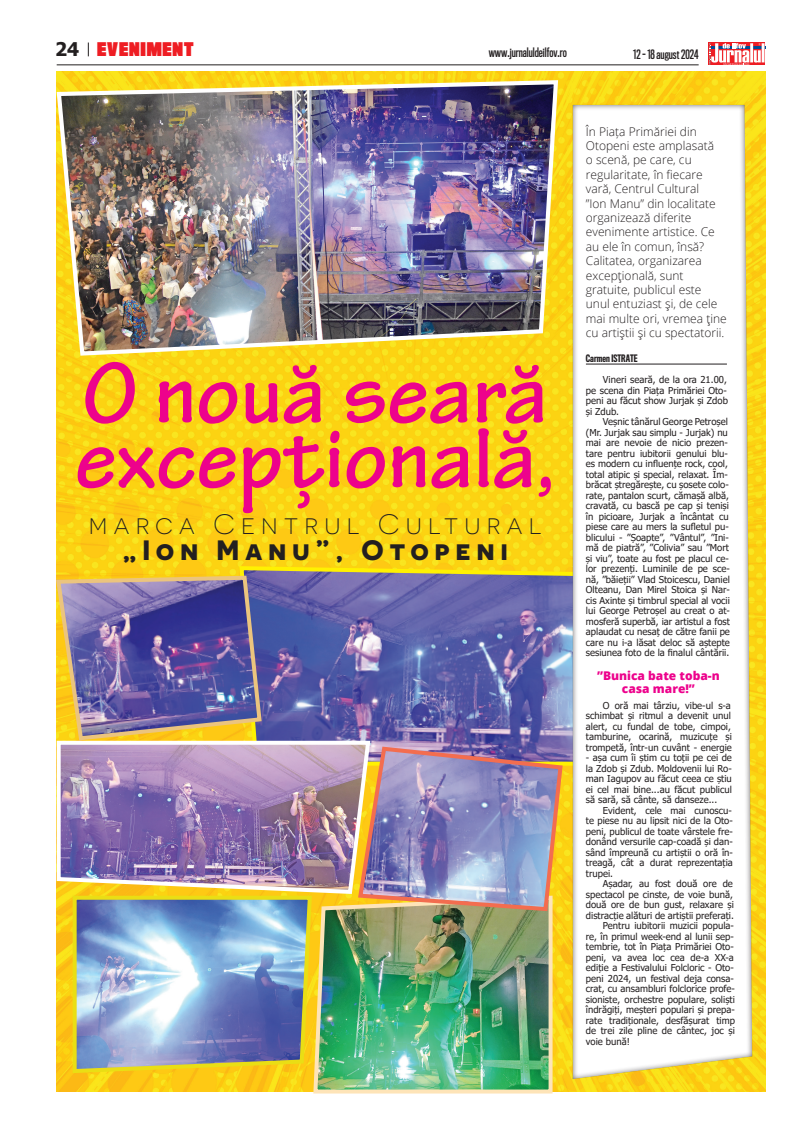
<style>
.page{position:relative;width:808px;height:1134px;background:#fff}
.page>*{position:absolute;margin:0;border:0;box-sizing:border-box;transform-origin:0 0}
.TITLU_6_2_Malaga_OK{font:300 28px "Novecentosanswide";letter-spacing:.2em;color:#231f20}
.TITLU_6_2_Malaga_OK-2{font:700 28px "Novecentosanswide";letter-spacing:.2em;color:#231f20}
.t1{font:900 17.3px "Titling Gothic FB Comp";letter-spacing:.05em;color:#ee1d23}
.INTRO{font:300 12px/14.4px "Open Sans";color:#231f20}
.t2{font:600 12px "Titling Gothic FB Comp";color:#231f20}
.INTER{font:800 12px/13.2px "Open Sans";color:#ed028c;text-align:center}
.BODY_TXT{font:9.5px/10.5px "Tahoma";color:#231f20;text-align:justify}
.Semantura_ok{font:500 9.5px "Titling Gothic FB Comp";color:#231f20}
.s1{font-family:"Tahoma";font-weight:700;font-size:18.8px;color:#231f20}
</style>
<div class="page">
<div style="left:708px;top:43px;width:57px;height:22px;background:#ee1d23"></div>
<svg style="left:709px;top:43px;width:56px;height:22px"></svg>
<hr style="left:57px;top:64px;width:642px;height:1px;background:#231f20">
<svg style="left:88px;top:43px;width:1px;height:13px"></svg>
<img style="left:57px;top:72px;width:708px;height:1019px">
<svg style="left:237px;top:564px;width:335px;height:204px"></svg>
<div style="left:572px;top:103px;width:182px;height:976px;background:#231f20;opacity:.75"></div>
<svg style="left:78px;top:428px;width:473px;height:85px;fill:#fbd314"></svg>
<svg style="left:85px;top:362px;width:458px;height:62px"></svg>
<hr style="left:586px;top:364px;width:141px;height:1px;background:#231f20">
<svg style="left:71px;top:896px;width:240px;height:179px"></svg>
<img style="left:311px;top:896px;width:243px;height:198px">
<img style="left:56px;top:573px;width:208px;height:165px">
<img style="left:356px;top:744px;width:209px;height:169px">
<img style="left:56px;top:738px;width:316px;height:158px">
<img style="left:56px;top:78px;width:504px;height:280px">
<h2 class="t1" style="left:55px;top:38px;width:140px"><span class="s1">24</span> EVENIMENT</h2>
<p class="t2" style="left:489px;top:46px;width:80px">www.jurnaluldeilfov.ro</p>
<p class="t2" style="left:633px;top:47px;width:67px">12 - 18 august 2024</p>
<p class="TITLU_6_2_Malaga_OK" style="left:89px;top:508px;width:455px">marca Centrul Cultural</p>
<p class="TITLU_6_2_Malaga_OK-2" style="left:122px;top:532px;width:387px">„Ion Manu”, Otopeni</p>
<p class="INTRO" style="left:586px;top:124px;width:142px">În Piața Primăriei din<br>Otopeni este amplasată<br>o scenă, pe care, cu regularitate, în fiecare vară, Centrul Cultural<br>”Ion Manu” din localitate organizează diferite evenimente artistice. Ce au ele în comun, însă?<br>Calitatea, organizarea excepțională, sunt gratuite, publicul este unul entuziast și, de cele mai multe ori, vremea ține cu artiștii și cu spectatorii.</p>
<p class="Semantura_ok" style="left:586px;top:353px;width:53px">Carmen ISTRATE</p>
<p class="BODY_TXT" style="left:586px;top:375px;width:144px;text-indent:17px">Vineri seară, de la ora 21.00, pe scena din Piața Primăriei Oto&shy;peni au făcut show Jurjak și Zdob și Zdub.</p>
<p class="BODY_TXT" style="left:586px;top:417px;width:146px;text-align:left;text-indent:17px">Veșnic tânărul George Petroșel (Mr. Jurjak sau simplu - Jurjak) nu mai are nevoie de nicio prezen&shy;tare pentru iubitorii genului blu&shy;es modern cu influențe rock, cool, total atipic și special, relaxat. Îm&shy;brăcat ștregărește, cu șosete colo&shy;rate, pantalon scurt, cămașă albă, cravată, cu bască pe cap și teniși în picioare, Jurjak a încântat cu piese care au mers la sufletul pu&shy;blicului - ”Șoapte”, ”Vântul”, ”Ini&shy;mă de piatră”, ”Colivia” sau ”Mort și viu”, toate au fost pe placul ce&shy;lor prezenți. Luminile de pe sce&shy;nă, ”băieții” Vlad Stoicescu, Daniel Olteanu, Dan Mirel Stoica și Nar&shy;cis Axinte și timbrul special al vocii lui George Petroșel au creat o at&shy;mosferă superbă, iar artistul a fost aplaudat cu nesaț de către fanii pe care nu i-a lăsat deloc să aștepte sesiunea foto de la finalul cântării.</p>
<p class="INTER" style="left:597px;top:668px;width:124px">”Bunica bate toba-n casa mare!”</p>
<p class="BODY_TXT" style="left:586px;top:701px;width:148px;text-indent:17px">O oră mai târziu, vibe-ul s-a schimbat și ritmul a devenit unul alert, cu fundal de tobe, cimpoi, tamburine, ocarină, muzicuțe și trompetă, într-un cuvânt - energie</p>
<p class="BODY_TXT" style="left:586px;top:753px;width:148px">- așa cum îi știm cu toții pe cei de la Zdob și Zdub. Moldovenii lui Ro&shy;man Iagupov au făcut ceea ce știu ei cel mai bine...au făcut publicul să sară, să cânte, să danseze...</p>
<p class="BODY_TXT" style="left:586px;top:806px;width:148px;text-indent:17px">Evident, cele mai cunoscu&shy;te piese nu au lipsit nici de la Oto&shy;peni, publicul de toate vârstele fre&shy;donând versurile cap-coadă și dan&shy;sând împreună cu artiștii o oră în&shy;treagă, cât a durat reprezentația trupei.</p>
<p class="BODY_TXT" style="left:586px;top:879px;width:150px;text-indent:17px">Așadar, au fost două ore de spectacol pe cinste, de voie bună, două ore de bun gust, relaxare și distracție alături de artiștii preferați.</p>
<p class="BODY_TXT" style="left:586px;top:921px;width:151px;text-indent:17px">Pentru iubitorii muzicii popula&shy;re, în primul week-end al lunii sep&shy;tembrie, tot în Piața Primăriei Oto&shy;peni, va avea loc cea de-a XX-a ediție a Festivalului Folcloric - Oto&shy;peni 2024, un festival deja consa&shy;crat, cu ansambluri folclorice profe&shy;sioniste, orchestre populare, soliști îndrăgiți, meșteri populari și prepa&shy;rate tradiționale, desfășurat timp de trei zile pline de cântec, joc și voie bună!</p>
</div>
